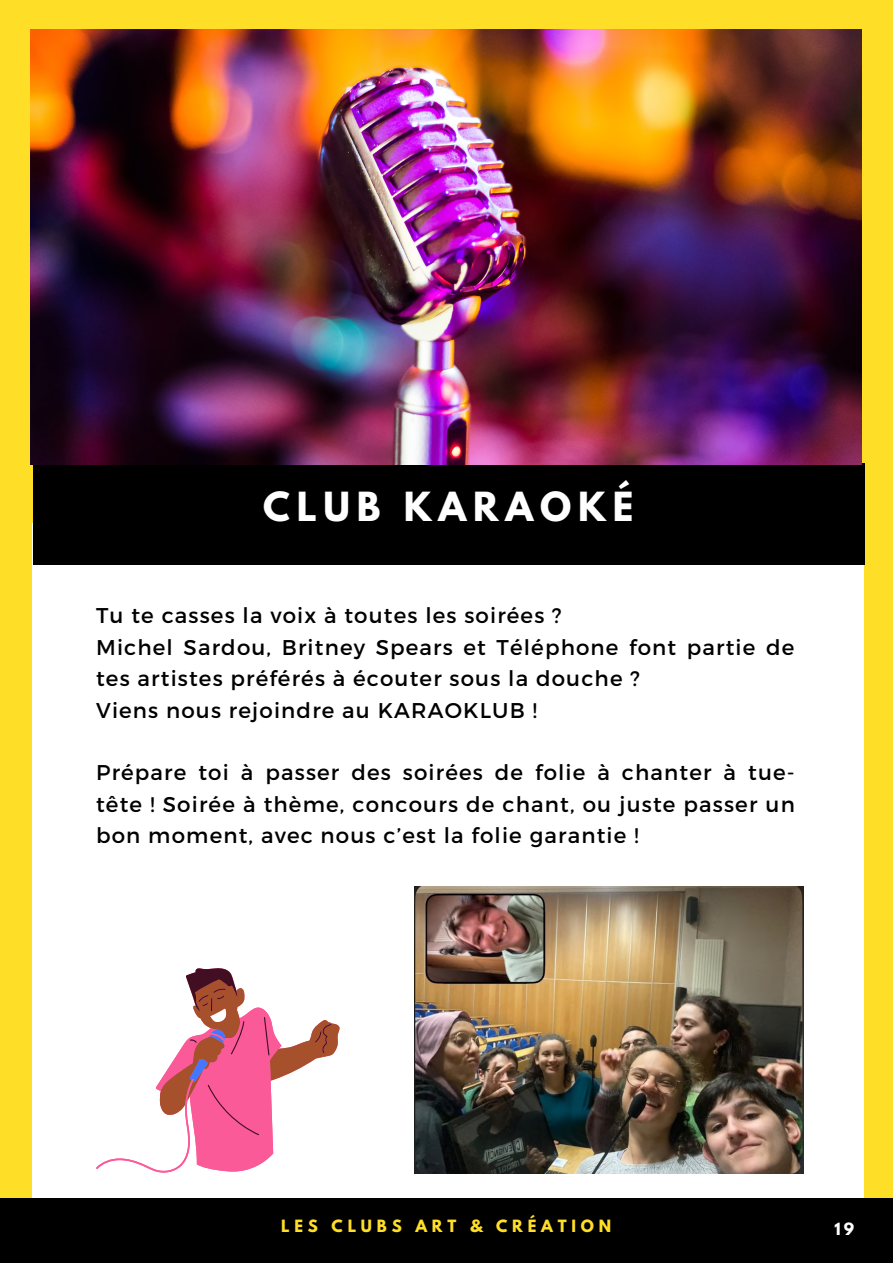
<style>
.page{position:relative;width:893px;height:1264px;background:#fff}
.page>*{position:absolute;margin:0;border:0;box-sizing:border-box;transform-origin:0 0}
.t1{font:700 35.55px "League Spartan";letter-spacing:.19em;color:#fff}
.t2{font:21.3px/31.5px "Montserrat";letter-spacing:.055em;color:#000}
.t3{font:700 15px "League Spartan";letter-spacing:.32em;color:#ffde27}
.t4{font:700 15px "League Spartan";color:#fff}
</style>
<div class="page">
<div style="left:0;top:0;width:892px;height:1262px;background:#ffde27"></div>
<div style="left:32px;top:522px;width:831px;height:740px;background:#fff"></div>
<div style="left:33px;top:463px;width:831px;height:101px;background:#000"></div>
<img style="left:31px;top:29px;width:830px;height:435px">
<div style="left:0;top:1198px;width:892px;height:64px;background:#000"></div>
<img style="left:414px;top:886px;width:389px;height:286px">
<svg style="left:96px;top:968px;width:244px;height:204px"></svg>
<p class="t1" style="left:263px;top:489px;width:371px">CLUB KARAOKÉ</p>
<p class="t2" style="left:96px;top:598px;width:467px">Tu te casses la voix à toutes les soirées ?</p>
<p class="t2" style="left:96px;top:630px;width:699px">Michel Sardou, Britney Spears et Téléphone font partie de tes artistes préférés à écouter sous la douche ?</p>
<p class="t2" style="left:96px;top:693px;width:442px">Viens nous rejoindre au KARAOKLUB !</p>
<p class="t2" style="left:96px;top:756px;width:700px;text-align:justify">Prépare toi à passer des soirées de folie à chanter à tue&shy;tête ! Soirée à thème, concours de chant, ou juste passer un bon moment, avec nous c’est la folie garantie !</p>
<p class="t3" style="left:281px;top:1218px;width:331px">LES CLUBS ART &amp; CRÉATION</p>
<p class="t4" style="left:834px;top:1221px;width:21px">19</p>
</div>
